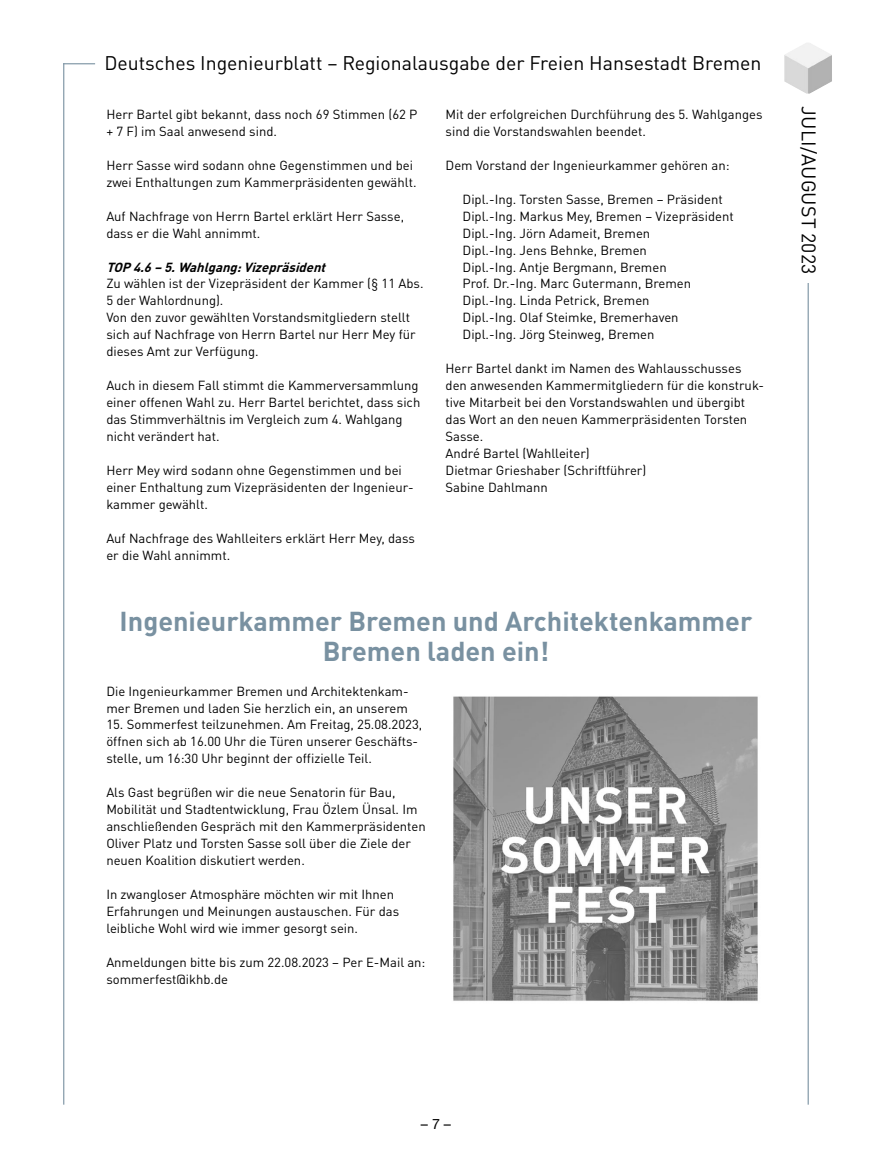
<style>
.page{position:relative;width:872px;height:1170px;background:#fff}
.page>*{position:absolute;margin:0;border:0;box-sizing:border-box;transform-origin:0 0}
.Headline{font:700 27px/30px "DINOT";color:#7991a1;text-align:center}
.t1{font:19.5px "DINOT";color:#000}
.t2{font:14.25px "Helvetica Neue LT Std";color:#000}
.Fließtext_Links{font:13.05px/17px "DINOT";color:#000}
.Zwischi{font:italic 700 13.05px "DINOT";color:#000}
</style>
<div class="page">
<hr style="left:807px;top:195px;width:1px;height:909px;background:#7991a1">
<hr style="left:63px;top:63px;width:1px;height:1041px;background:#7991a1">
<hr style="left:63px;top:63px;width:32px;height:1px;background:#7991a1">
<div style="left:797px;top:106px;width:24px;height:177px;background:#fff"></div>
<img style="left:784px;top:43px;width:48px;height:51px">
<img style="left:453px;top:696px;width:305px;height:305px">
<h2 class="t1" style="left:104px;top:51px;width:658px">Deutsches Ingenieurblatt – Regionalausgabe der Freien Hansestadt Bremen</h2>
<p class="Fließtext_Links" style="left:106px;top:105px;width:313px">Herr Bartel gibt bekannt, dass noch 69 Stimmen (62 P + 7 F) im Saal anwesend sind.</p>
<p class="Fließtext_Links" style="left:106px;top:156px;width:312px">Herr Sasse wird sodann ohne Gegenstimmen und bei zwei Enthaltungen zum Kammerpräsidenten gewählt.</p>
<p class="Fließtext_Links" style="left:106px;top:207px;width:299px">Auf Nachfrage von Herrn Bartel erklärt Herr Sasse, dass er die Wahl annimmt.</p>
<p class="Zwischi" style="left:106px;top:258px;width:225px">TOP 4.6–5.Wahlgang:Vizepräsident</p>
<p class="Fließtext_Links" style="left:106px;top:275px;width:319px">Zu wählen ist der Vizepräsident der Kammer (§ 11 Abs.<br>5 der Wahlordnung).</p>
<p class="Fließtext_Links" style="left:106px;top:309px;width:311px">Von den zuvor gewählten Vorstandsmitgliedern stellt sich auf Nachfrage von Herrn Bartel nur Herr Mey für dieses Amt zur Verfügung.</p>
<p class="Fließtext_Links" style="left:106px;top:377px;width:315px">Auch in diesem Fall stimmt die Kammerversammlung einer offenen Wahl zu. Herr Bartel berichtet, dass sich das Stimmverhältnis im Vergleich zum 4. Wahlgang nicht verändert hat.</p>
<p class="Fließtext_Links" style="left:106px;top:461px;width:309px">Herr Mey wird sodann ohne Gegenstimmen und bei einer Enthaltung zum Vizepräsidenten der Ingenieur&shy;kammer gewählt.</p>
<p class="Fließtext_Links" style="left:106px;top:529px;width:310px">Auf Nachfrage des Wahlleiters erklärt Herr Mey, dass er die Wahl annimmt.</p>
<p class="Fließtext_Links" style="left:445px;top:105px;width:318px">Mit der erfolgreichen Durchführung des 5. Wahlganges sind die Vorstandswahlen beendet.</p>
<p class="Fließtext_Links" style="left:445px;top:156px;width:285px">Dem Vorstand der Ingenieurkammer gehören an:</p>
<p class="Fließtext_Links" style="left:462px;top:190px;width:262px">Dipl.-Ing. Torsten Sasse, Bremen – Präsident</p>
<p class="Fließtext_Links" style="left:462px;top:207px;width:273px">Dipl.-Ing. Markus Mey, Bremen – Vizepräsident</p>
<p class="Fließtext_Links" style="left:462px;top:224px;width:189px">Dipl.-Ing. Jörn Adameit, Bremen</p>
<p class="Fließtext_Links" style="left:462px;top:241px;width:186px">Dipl.-Ing. Jens Behnke, Bremen</p>
<p class="Fließtext_Links" style="left:462px;top:258px;width:206px">Dipl.-Ing. Antje Bergmann, Bremen</p>
<p class="Fließtext_Links" style="left:462px;top:275px;width:230px">Prof. Dr.-Ing. Marc Gutermann, Bremen</p>
<p class="Fließtext_Links" style="left:462px;top:292px;width:188px">Dipl.-Ing. Linda Petrick, Bremen</p>
<p class="Fließtext_Links" style="left:462px;top:309px;width:217px">Dipl.-Ing. Olaf Steimke, Bremerhaven</p>
<p class="Fließtext_Links" style="left:462px;top:326px;width:193px">Dipl.-Ing. Jörg Steinweg, Bremen</p>
<p class="Fließtext_Links" style="left:445px;top:360px;width:320px">Herr Bartel dankt im Namen des Wahlausschusses den anwesenden Kammermitgliedern für die konstruk&shy;tive Mitarbeit bei den Vorstandswahlen und übergibt das Wort an den neuen Kammerpräsidenten Torsten Sasse.</p>
<p class="Fließtext_Links" style="left:445px;top:444px;width:146px">André Bartel (Wahlleiter)</p>
<p class="Fließtext_Links" style="left:445px;top:461px;width:202px">Dietmar Grieshaber (Schriftführer)</p>
<p class="Fließtext_Links" style="left:445px;top:478px;width:104px">Sabine Dahlmann</p>
<p class="Headline" style="left:120px;top:605px;width:634px">Ingenieurkammer Bremen und Architektenkammer<br>Bremen laden ein!</p>
<p class="Fließtext_Links" style="left:106px;top:682px;width:304px">Die Ingenieurkammer Bremen und Architektenkam&shy;mer Bremen und laden Sie herzlich ein, an unserem</p>
<p class="Fließtext_Links" style="left:106px;top:716px;width:317px">15. Sommerfest teilzunehmen. Am Freitag, 25.08.2023, öffnen sich ab 16.00 Uhr die Türen unserer Geschäfts&shy;stelle, um 16:30 Uhr beginnt der offizielle Teil.</p>
<p class="Fließtext_Links" style="left:106px;top:783px;width:321px">Als Gast begrüßen wir die neue Senatorin für Bau, Mobilität und Stadtentwicklung, Frau Özlem Ünsal. Im anschließenden Gespräch mit den Kammerpräsidenten Oliver Platz und Torsten Sasse soll über die Ziele der neuen Koalition diskutiert werden.</p>
<p class="Fließtext_Links" style="left:106px;top:885px;width:294px">In zwangloser Atmosphäre möchten wir mit Ihnen<br>Erfahrungen und Meinungen austauschen. Für das leibliche Wohl wird wie immer gesorgt sein.</p>
<p class="Fließtext_Links" style="left:106px;top:953px;width:321px">Anmeldungen bitte bis zum 22.08.2023 – Per E-Mail an: sommerfest@ikhb.de</p>
<h2 class="t1" style="left:821px;top:106px;width:169px;rotate:90deg">JULI/AUGUST 2023</h2>
<p class="t2" style="left:421px;top:1115px;width:32px">– 7 –</p>
</div>
